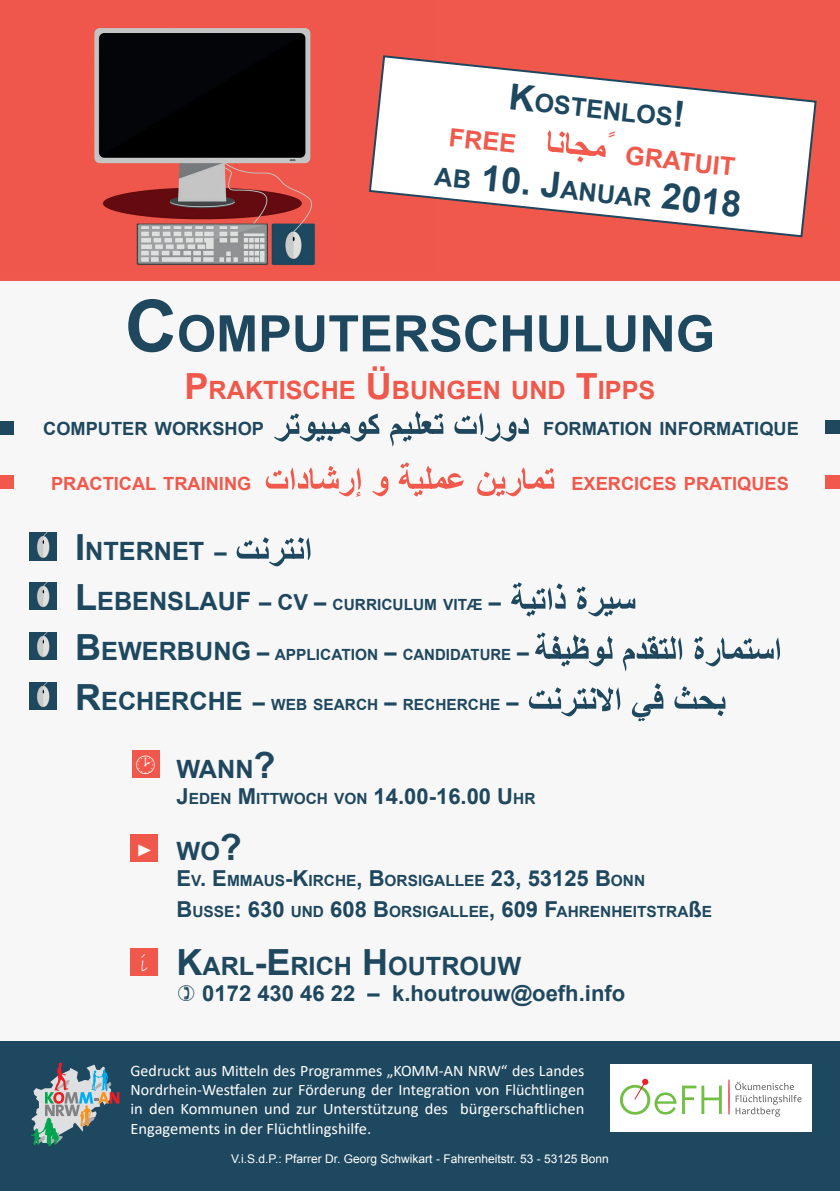
<style>
.page{position:relative;width:840px;height:1191px;background:#fff}
.page>*{position:absolute;margin:0;border:0;box-sizing:border-box;transform-origin:0 0}
.t1{font:700 50.4px "Arial";color:#1e485f}
.t2{font:700 36px "Arial";color:#1e485f}
.t3{font:25.6px "Bradley Hand ITC";color:#fff}
.t4{font:700 25.6px "Minion Pro";color:#fff}
.t5{font:700 25.2px "Arial";color:#1f485f}
.t6{font:700 25.2px "Arial";color:#f0584b}
.t7{font:700 25.2px/43.2px "Arial";color:#1e485f}
.t8{font:700 25.2px "Arial";color:#f0594c}
.t9{font:700 22px "Arial";color:#1f485f}
.t10{font:700 18.2px "Arial";color:#1f485f}
.t11{font:700 18.2px "Arial";color:#f0594c}
.t12{font:16px/19.2px "Calibri";color:#fff;text-align:justify}
.t13{font:700 15.4px/31.2px "Arial";color:#1f485f}
.t14{font:700 15.4px "Arial";color:#1e485f}
.t15{font:12px "Arial";color:#fff}
.s1{font-size:36px}
.s2{color:#f0594c}
.s3{font-size:25.2px}
.s4{font-size:72px;color:#1f485f}
.s5{color:#1f485f}
.s6{font-size:22px}
.s7{font-size:22px;color:#1f485f}
</style>
<div class="page">
<div style="left:0;top:280px;width:839px;height:761px;background:#f7f7f7"></div>
<div style="left:0;top:0;width:839px;height:280px;background:#f0584c"></div>
<img style="left:94px;top:28px;width:221px;height:238px">
<img style="left:29px;top:533px;width:27px;height:27px">
<img style="left:29px;top:682px;width:27px;height:28px">
<img style="left:29px;top:582px;width:27px;height:27px">
<img style="left:29px;top:632px;width:27px;height:28px">
<div style="left:0;top:1041px;width:839px;height:150px;background:#1e485f"></div>
<svg style="left:368px;top:55px;width:449px;height:183px"></svg>
<svg style="left:236px;top:537px;width:74px;height:29px"></svg>
<svg style="left:511px;top:582px;width:124px;height:34px"></svg>
<svg style="left:535px;top:632px;width:244px;height:39px"></svg>
<svg style="left:528px;top:683px;width:197px;height:38px"></svg>
<div style="left:132px;top:750px;width:27px;height:27px;background:#f0584c"></div>
<div style="left:130px;top:948px;width:28px;height:27px;background:#f0584c"></div>
<div style="left:130px;top:834px;width:28px;height:27px;background:#f0584c"></div>
<svg style="left:31px;top:1062px;width:88px;height:84px"></svg>
<svg style="left:266px;top:462px;width:288px;height:35px"></svg>
<svg style="left:274px;top:411px;width:254px;height:35px"></svg>
<div style="left:0;top:421px;width:13px;height:13px;background:#1f485f"></div>
<div style="left:0;top:475px;width:13px;height:13px;background:#f0594c"></div>
<div style="left:825px;top:475px;width:14px;height:13px;background:#f0594c"></div>
<div style="left:825px;top:420px;width:14px;height:14px;background:#1f485f"></div>
<div style="left:609px;top:1064px;width:202px;height:67px;background:#fff"></div>
<svg style="left:728px;top:1079px;width:73px;height:37px"></svg>
<svg style="left:641px;top:1078px;width:7px;height:7px"></svg>
<svg style="left:620px;top:1081px;width:101px;height:33px"></svg>
<h3 class="t7" style="left:455px;top:73px;width:233px;text-indent:55px;rotate:6deg"><span class="s1">K</span>OSTENLOS<span class="s1">!<br></span><span class="s2">FREE</span></h3>
<h3 class="t8" style="left:607px;top:137px;width:132px;rotate:6deg"><span class="s1">ً</span> GRATUIT</h3>
<h2 class="t2" style="left:437px;top:148px;width:309px;rotate:6deg"><span class="s3">AB</span> 10. J<span class="s3">ANUAR</span> 2018</h2>
<h1 class="t1" style="left:125px;top:300px;width:591px"><span class="s4">C</span><span class="s5">OMP</span>UTERSCHULUNG</h1>
<h3 class="t6" style="left:184px;top:374px;width:472px"><span class="s1">P</span>RA<span class="s2">KTIS</span>CHE <span class="s1">Ü</span>BUNGEN UND <span class="s1">T</span>IPPS</h3>
<p class="t10" style="left:43px;top:416px;width:222px">COMPUTER WORKSHOP</p>
<p class="t10" style="left:543px;top:416px;width:257px">FORMATION INFORMATIQUE</p>
<p class="t11" style="left:51px;top:471px;width:202px">PRACTICAL TRAINING</p>
<p class="t11" style="left:571px;top:471px;width:219px">EXERCICES PRATIQUES</p>
<h3 class="t7" style="left:75px;top:530px;width:153px"><span class="s1">I</span> NTERNET <span class="s6">–</span></h3>
<p class="t14" style="left:75px;top:594px;width:427px"><span class="s1">L</span><span class="s3">EBENSLAUF</span> <span class="s6">– CV</span> <span class="s6">–</span> CURRICULUM VITÆ <span class="s6">–</span></p>
<p class="t14" style="left:75px;top:644px;width:455px"><span class="s1">B</span> <span class="s3">EWERBUNG</span> <span class="s6">–</span> APPLICATION <span class="s6">–</span> <span class="s5">CANDIDATURE</span> <span class="s7">–</span></p>
<p class="t14" style="left:75px;top:694px;width:445px"><span class="s1">R</span><span class="s3">ECHERCHE</span> <span class="s6">–</span> WEB SEARCH <span class="s6">–</span> RECHERCHE <span class="s6">–</span></p>
<h3 class="t4" style="left:136px;top:831px;width:17px">▶</h3>
<h3 class="t3" style="left:140px;top:947px;width:9px">i</h3>
<h3 class="t5" style="left:176px;top:752px;width:100px">WANN<span class="s1">?</span></h3>
<p class="t13" style="left:176px;top:784px;width:360px"><span class="s6">J</span>EDEN <span class="s6">M</span> ITTWOCH VON <span class="s6">14.00-16.00 U</span> HR</p>
<h3 class="t5" style="left:176px;top:834px;width:67px">WO<span class="s1">?</span></h3>
<p class="t13" style="left:176px;top:865px;width:537px"><span class="s6">E</span>V<span class="s6">. E</span>MMAUS<span class="s6">-K</span>IRCHE<span class="s6">, B</span>ORSIGALLEE <span class="s6">23, 53125 B</span>ONN<br><span class="s6">B</span> USSE<span class="s6">: 630</span> UND <span class="s6">608 B</span>ORSIGALLEE<span class="s6">, 609 F</span>AHRENHEITSTRA<span class="s6">ß</span>E</p>
<h3 class="t5" style="left:176px;top:949px;width:346px"><span class="s1">K</span>ARL<span class="s1">-E</span> RICH <span class="s1">H</span> OUTROUW</h3>
<h3 class="t9" style="left:202px;top:979px;width:424px">0172 430 46 22 – k.houtrouw@oefh.info</h3>
<p class="t12" style="left:130px;top:1060px;width:455px">Gedruckt aus Mitteln des Programmes „KOMM-AN NRW“ des Landes Nordrhein-Westfalen zur Förderung der Integration von Flüchtlingen in den Kommunen und zur Unterstützung des bürgerschaftlichen Engagements in der Flüchtlingshilfe.</p>
<p class="t15" style="left:231px;top:1150px;width:379px">V.i.S.d.P.: Pfarrer Dr. Georg Schwikart - Fahrenheitstr. 53 - 53125 Bonn</p>
</div>
